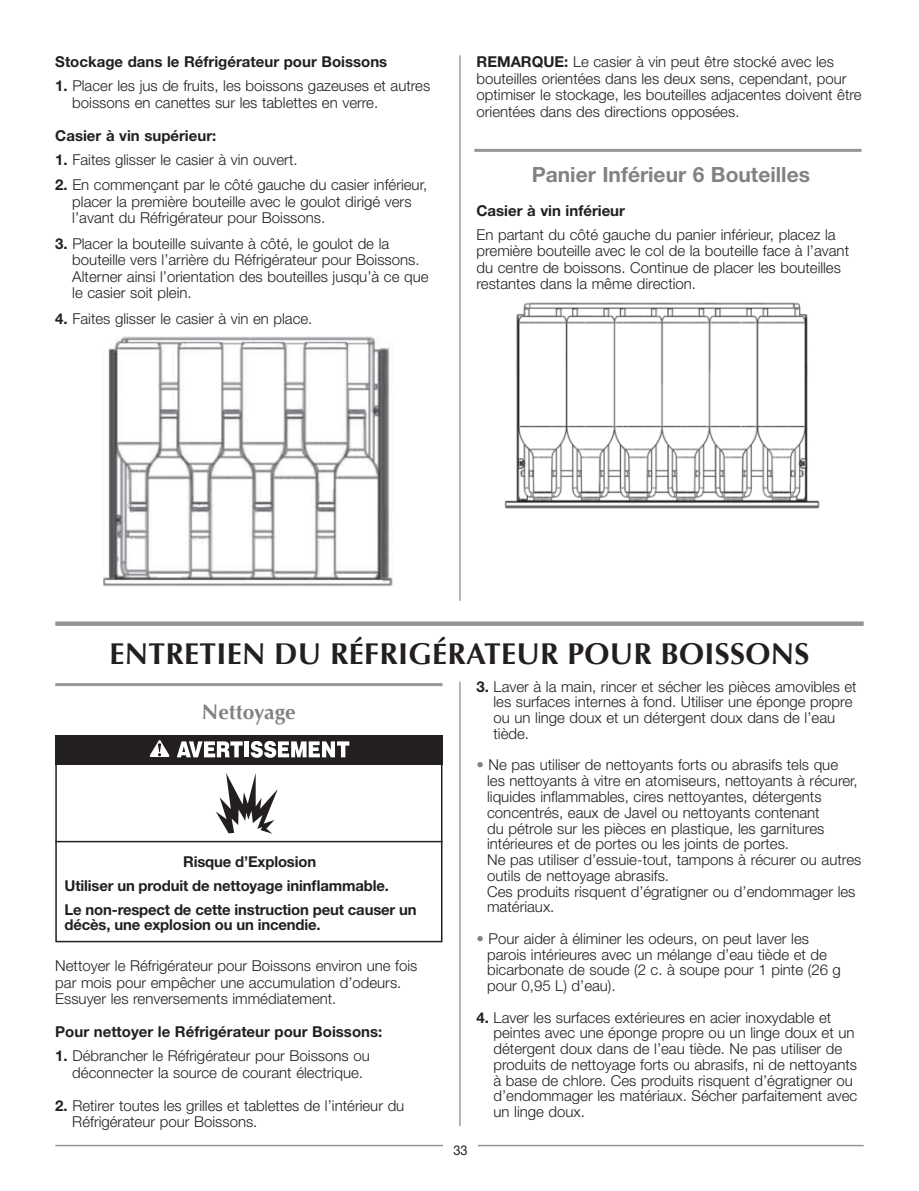
<style>
.page{position:relative;width:919px;height:1191px;background:#fff}
.page>*{position:absolute;margin:0;border:0;box-sizing:border-box;transform-origin:0 0}
.t1{font:700 30px "Optima";letter-spacing:.01em;color:#231f20}
.t2{font:700 21px "Helvetica Neue";color:#808285}
.t3{font:700 21px "Optima";color:#808285}
.t4{font:300 15px/15.8px "Helvetica Neue";color:#231f20}
.t5{font:700 15px/24px "Helvetica Neue";letter-spacing:-.01em;color:#231f20}
.t6{font:13.5px "Helvetica Neue";color:#231f20;scale:.95 1}
.s1{font-weight:700}
.s2{color:#808285}
</style>
<div class="page">
<hr style="left:55px;top:1144px;width:808px;height:2px;background:#939598">
<div style="left:443px;top:1144px;width:34px;height:13px;background:#fff"></div>
<img style="left:103px;top:336px;width:290px;height:250px">
<img style="left:504px;top:302px;width:316px;height:207px">
<div style="left:55px;top:621px;width:808px;height:5px;background:#939598"></div>
<hr style="left:55px;top:683px;width:387px;height:3px;background:#939598">
<div style="left:55px;top:736px;width:387px;height:206px;border:2px solid #231f20"></div>
<hr style="left:55px;top:841px;width:387px;height:1px;background:#231f20">
<svg style="left:216px;top:773px;width:62px;height:60px"></svg>
<div style="left:55px;top:735px;width:387px;height:29px;background:#231f20"></div>
<svg style="left:177px;top:741px;width:66px;height:16px"></svg>
<div style="left:244px;top:741px;width:5px;height:16px;background:#fff"></div>
<svg style="left:250px;top:741px;width:99px;height:16px"></svg>
<svg style="left:149px;top:740px;width:21px;height:17px"></svg>
<hr style="left:474px;top:149px;width:387px;height:3px;background:#939598">
<hr style="left:459px;top:55px;width:1px;height:546px;background:#6d6e70">
<hr style="left:459px;top:681px;width:1px;height:445px;background:#6d6e70">
<p class="t5" style="left:55px;top:51px;width:333px">Stockage dans le Réfrigérateur pour Boissons</p>
<p class="t4" style="left:72px;top:79px;width:359px;line-height:16.5px;text-indent:-17px"><span class="s1">1.</span> Placer les jus de fruits, les boissons gazeuses et autres boissons en canettes sur les tablettes en verre.</p>
<p class="t5" style="left:55px;top:125px;width:162px">Casier à vin supérieur:</p>
<p class="t4" style="left:55px;top:153px;width:244px"><span class="s1">1.</span> Faites glisser le casier à vin ouvert.</p>
<p class="t4" style="left:72px;top:178px;width:356px;line-height:16.5px;text-indent:-17px"><span class="s1">2.</span> En commençant par le côté gauche du casier inférieur, placer la première bouteille avec le goulot dirigé vers l’avant du Réfrigérateur pour Boissons.</p>
<p class="t4" style="left:72px;top:236px;width:358px;line-height:16.5px;text-indent:-17px"><span class="s1">3.</span> Placer la bouteille suivante à côté, le goulot de la bouteille vers l’arrière du Réfrigérateur pour Boissons.<br>Alterner ainsi l’orientation des bouteilles jusqu’à ce que le casier soit plein.</p>
<p class="t4" style="left:55px;top:312px;width:259px"><span class="s1">4.</span> Faites glisser le casier à vin en place.</p>
<p class="t4" style="left:476px;top:55px;width:386px;line-height:16.5px"><span class="s1">REMARQUE:</span> Le casier à vin peut être stocké avec les bouteilles orientées dans les deux sens, cependant, pour optimiser le stockage, les bouteilles adjacentes doivent être orientées dans des directions opposées.</p>
<h2 class="t2" style="left:531px;top:167px;width:280px">Panier Inférieur 6 Bouteilles</h2>
<p class="t5" style="left:476px;top:200px;width:150px">Casier à vin inférieur</p>
<p class="t4" style="left:476px;top:228px;width:374px;line-height:16.5px">En partant du côté gauche du panier inférieur, placez la première bouteille avec le col de la bouteille face à l’avant du centre de boissons. Continue de placer les bouteilles restantes dans la même direction.</p>
<h1 class="t1" style="left:109px;top:636px;width:701px">ENTRETIEN DU RÉFRIGÉRATEUR POUR BOISSONS</h1>
<h2 class="t3" style="left:202px;top:700px;width:95px">Nettoyage</h2>
<p class="t5" style="left:64px;top:850px;width:353px;text-indent:119px">Risque d’Explosion<br>Utiliser un produit de nettoyage ininflammable.<br>Le non-respect de cette instruction peut causer un</p>
<p class="t5" style="left:64px;top:913px;width:258px">décès, une explosion ou un incendie.</p>
<p class="t4" style="left:55px;top:959px;width:363px;line-height:16.5px">Nettoyer le Réfrigérateur pour Boissons environ une fois par mois pour empêcher une accumulation d’odeurs.<br>Essuyer les renversements immédiatement.</p>
<p class="t5" style="left:55px;top:1021px;width:328px">Pour nettoyer le Réfrigérateur pour Boissons:</p>
<p class="t4" style="left:72px;top:1049px;width:299px;line-height:16.5px;text-indent:-17px"><span class="s1">1.</span> Débrancher le Réfrigérateur pour Boissons ou déconnecter la source de courant électrique.</p>
<p class="t4" style="left:72px;top:1098px;width:333px;line-height:16.5px;text-indent:-17px"><span class="s1">2.</span> Retirer toutes les grilles et tablettes de l’intérieur du<br>Réfrigérateur pour Boissons.</p>
<p class="t4" style="left:493px;top:680px;width:364px;text-indent:-17px"><span class="s1">3.</span> Laver à la main, rincer et sécher les pièces amovibles et les surfaces internes à fond. Utiliser une éponge propre ou un linge doux et un détergent doux dans de l’eau tiède.</p>
<p class="t4" style="left:487px;top:758px;width:375px;text-indent:-11px"><span class="s2">•</span> Ne pas utiliser de nettoyants forts ou abrasifs tels que<br>les nettoyants à vitre en atomiseurs, nettoyants à récurer, liquides inflammables, cires nettoyantes, détergents concentrés, eaux de Javel ou nettoyants contenant<br>du pétrole sur les pièces en plastique, les garnitures intérieures et de portes ou les joints de portes.<br>Ne pas utiliser d’essuie-tout, tampons à récurer ou autres outils de nettoyage abrasifs.<br>Ces produits risquent d’égratigner ou d’endommager les matériaux.</p>
<p class="t4" style="left:487px;top:932px;width:355px;text-indent:-11px"><span class="s2">•</span> Pour aider à éliminer les odeurs, on peut laver les parois intérieures avec un mélange d’eau tiède et de bicarbonate de soude (2 c. à soupe pour 1 pinte (26 g pour 0,95 L) d’eau).</p>
<p class="t4" style="left:493px;top:1010px;width:365px;text-indent:-17px"><span class="s1">4.</span> Laver les surfaces extérieures en acier inoxydable et peintes avec une éponge propre ou un linge doux et un détergent doux dans de l’eau tiède. Ne pas utiliser de produits de nettoyage forts ou abrasifs, ni de nettoyants à base de chlore. Ces produits risquent d’égratigner ou d’endommager les matériaux. Sécher parfaitement avec un linge doux.</p>
<p class="t6" style="left:453px;top:1145px;width:17px">33</p>
</div>
